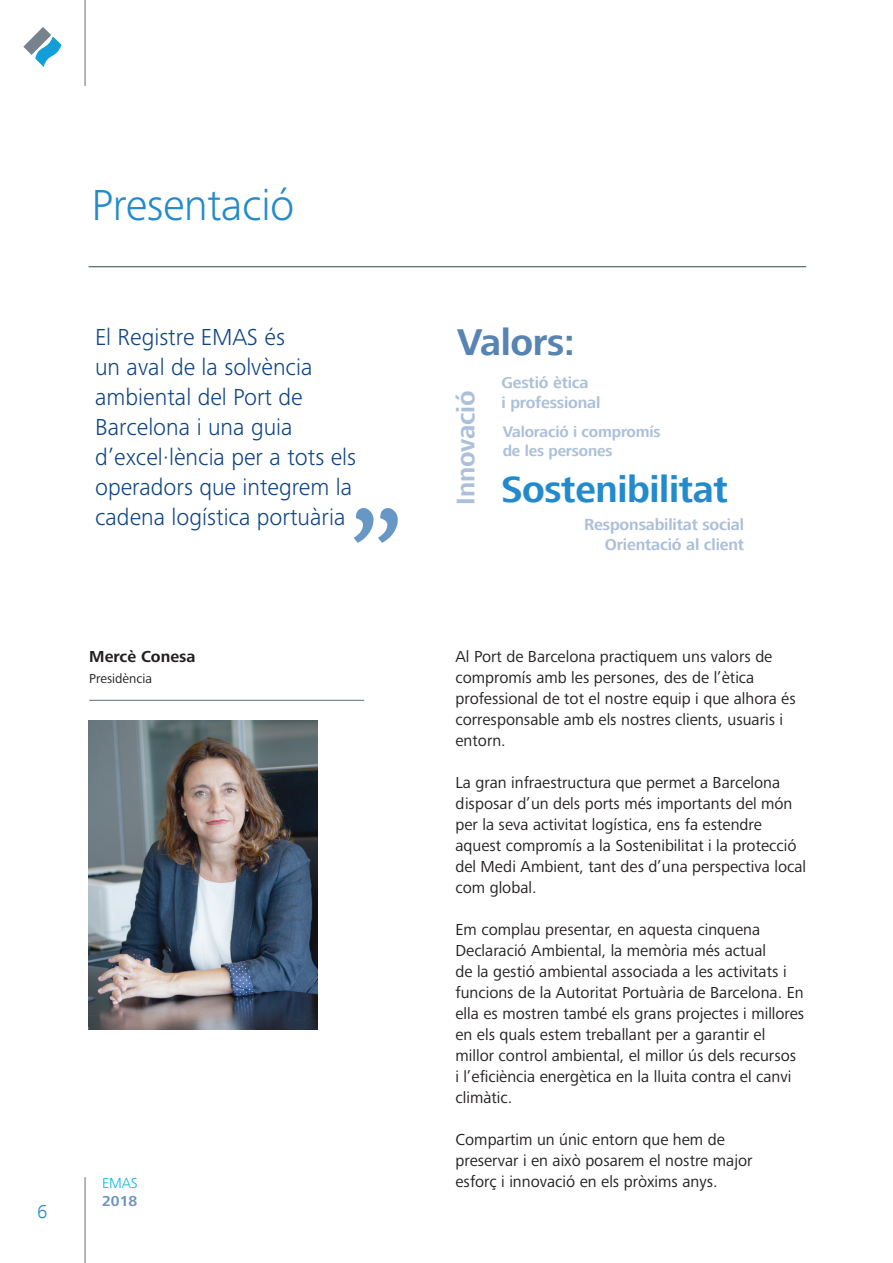
<style>
.page{position:relative;width:893px;height:1263px;background:#fff}
.page>*{position:absolute;margin:0;border:0;box-sizing:border-box;transform-origin:0 0}
.t1{font:300 45px "Frutiger Next Pro";letter-spacing:-.01em;color:#238bcb}
.t2{font:700 38.25px "Frutiger Next LT";letter-spacing:-.01em;color:#238bcb}
.t3{font:700 38.25px "Frutiger Next LT";letter-spacing:-.01em;color:#5884b3}
.t4{font:700 26.1px "Frutiger Next LT";letter-spacing:-.01em;color:#acc0d9}
.t5{font:300 24px/30px "Frutiger Next Pro";color:#0d4382}
.t6{font:300 19.5px "Frutiger Next LT";color:#238bcb}
.t7{font:16.5px/21px "Frutiger Next Pro";color:#231f20}
.t8{font:700 16.5px/19.6px "Frutiger Next LT";letter-spacing:-.01em;color:#acc0d9}
.t9{font:700 16.5px "Frutiger Next Pro";color:#231f20}
.t10{font:700 15.75px/18.9px "Frutiger Next LT";letter-spacing:-.01em;color:#acc0d9}
.t11{font:300 15px "Frutiger Next Pro";color:#02b3e5}
.t12{font:700 15px "Frutiger Next Pro";color:#7094bc}
.t13{font:13.5px "Frutiger Next Pro";color:#231f20}
</style>
<div class="page">
<hr style="left:85px;top:1177px;width:1px;height:86px;background:#626e77">
<hr style="left:85px;top:0;width:1px;height:86px;background:#626e77">
<svg style="left:23px;top:27px;width:38px;height:40px"></svg>
<hr style="left:89px;top:266px;width:717px;height:1px;background:#626e77">
<hr style="left:89px;top:700px;width:275px;height:1px;background:#626e77">
<img style="left:89px;top:720px;width:229px;height:309px">
<svg style="left:354px;top:508px;width:44px;height:35px"></svg>
<h1 class="t1" style="left:91px;top:179px;width:204px">Presentació</h1>
<h3 class="t5" style="left:95px;top:322px;width:262px">El Registre EMAS és<br>un aval de la solvència ambiental del Port de<br>Barcelona i una guia d’excel·lència per a tots els operadors que integrem la cadena logística portuària</h3>
<p class="t9" style="left:89px;top:647px;width:108px">Mercè Conesa</p>
<p class="t13" style="left:89px;top:671px;width:64px">Presidència</p>
<p class="t6" style="left:37px;top:1200px;width:12px">6</p>
<p class="t11" style="left:102px;top:1174px;width:37px">EMAS</p>
<p class="t12" style="left:102px;top:1192px;width:37px">2018</p>
<h2 class="t3" style="left:457px;top:321px;width:120px">Valors:</h2>
<h3 class="t4" style="left:451px;top:504px;width:115px;rotate:-90deg">Innovació</h3>
<p class="t8" style="left:501px;top:373px;width:100px">Gestió ètica<br>i professional</p>
<p class="t10" style="left:503px;top:422px;width:159px">Valoració i compromís de les persones</p>
<h2 class="t2" style="left:501px;top:468px;width:228px">Sostenibilitat</h2>
<p class="t8" style="left:584px;top:515px;width:162px;text-align:right">Responsabilitat social<br>Orientació al client</p>
<p class="t7" style="left:455px;top:646px;width:342px">Al Port de Barcelona practiquem uns valors de compromís amb les persones, des de l’ètica professional de tot el nostre equip i que alhora és corresponsable amb els nostres clients, usuaris i entorn.</p>
<p class="t7" style="left:455px;top:772px;width:352px">La gran infraestructura que permet a Barcelona disposar d’un dels ports més importants del món per la seva activitat logística, ens fa estendre aquest compromís a la Sostenibilitat i la protecció del Medi Ambient, tant des d’una perspectiva local com global.</p>
<p class="t7" style="left:455px;top:919px;width:350px">Em complau presentar, en aquesta cinquena Declaració Ambiental, la memòria més actual<br>de la gestió ambiental associada a les activitats i funcions de la Autoritat Portuària de Barcelona. En ella es mostren també els grans projectes i millores en els quals estem treballant per a garantir el millor control ambiental, el millor ús dels recursos<br>i l’eficiència energètica en la lluita contra el canvi climàtic.</p>
<p class="t7" style="left:455px;top:1129px;width:299px">Compartim un únic entorn que hem de preservar i en això posarem el nostre major esforç i innovació en els pròxims anys.</p>
</div>
